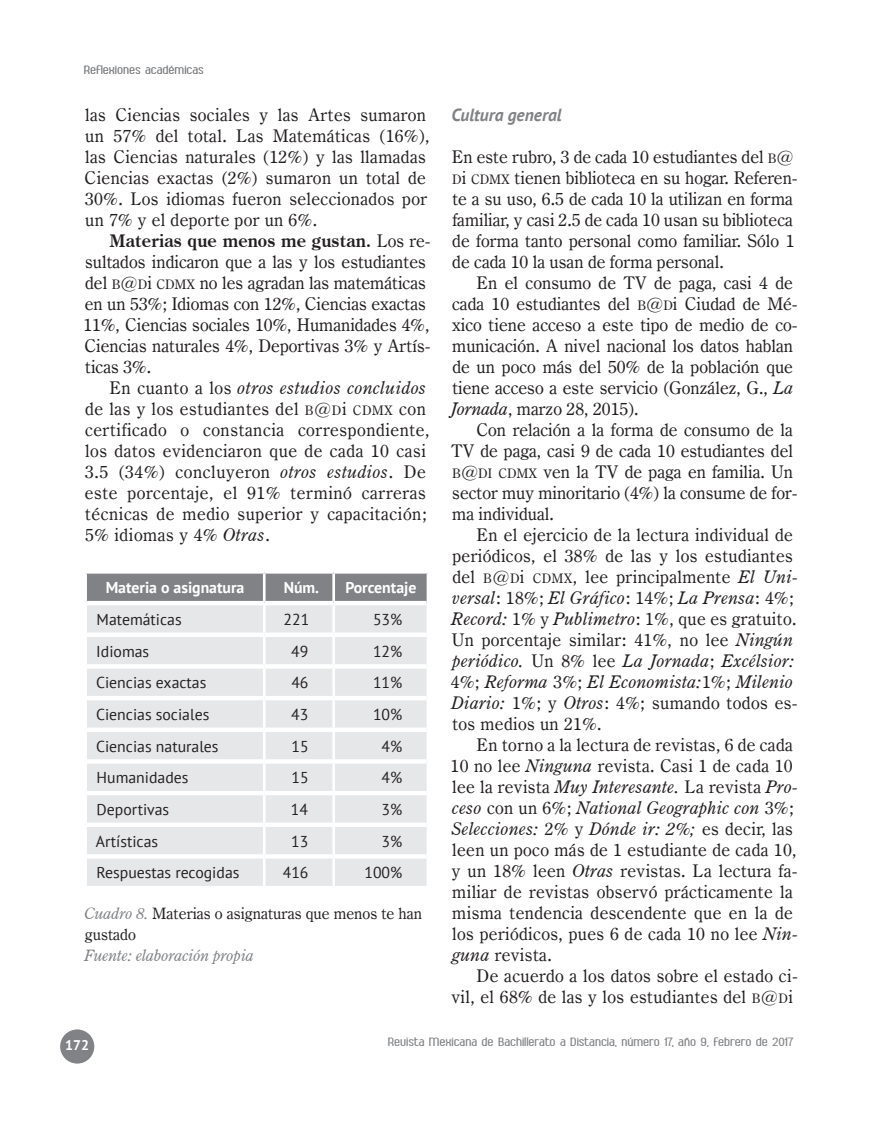
<style>
.page{position:relative;width:893px;height:1121px;background:#fff}
.page>*{position:absolute;margin:0;border:0;box-sizing:border-box;transform-origin:0 0}
.t1{font:17.5px/21px "Century Oldstyle BT";letter-spacing:.02em;color:#231f20}
.t2{font:17.5px/21px "Century Oldstyle BT";color:#231f20}
.t3{font:italic 700 17.5px "PT Sans";color:#808285}
.t4{font:15.75px "PT Sans";color:#231f20}
.t5{font:15.75px/21px "Century Oldstyle BT";color:#231f20}
.t6{font:700 15.75px "PT Sans";color:#fff}
.t7{font:italic 15.75px "Century Oldstyle BT";color:#808285}
.t8{font:700 14px "Ambrosia";color:#808285}
.t9{font:700 14px "Ambrosia";color:#76787b}
.t10{font:700 14px "PT Sans";color:#fff}
.s1{font-weight:700}
.s2{font-size:13.12px}
.s3{font-style:inherit}
.s4{font-style:italic}
.s5{font-style:italic;color:#808285}
</style>
<div class="page">
<div style="left:60px;top:1029px;width:34px;height:34px;background:#808285;border-radius:50%"></div>
<svg style="left:87px;top:573px;width:340px;height:28px;background:#838588"></svg>
<div style="left:87px;top:605px;width:340px;height:281px;background:#e6e7e9"></div>
<hr style="left:263px;top:573px;width:3px;height:28px;background:#fff">
<hr style="left:332px;top:573px;width:3px;height:28px;background:#fff">
<hr style="left:263px;top:605px;width:3px;height:27px;background:#fff">
<hr style="left:332px;top:605px;width:3px;height:27px;background:#fff">
<hr style="left:263px;top:637px;width:3px;height:27px;background:#fff">
<hr style="left:332px;top:637px;width:3px;height:27px;background:#fff">
<hr style="left:263px;top:668px;width:3px;height:28px;background:#fff">
<hr style="left:332px;top:668px;width:3px;height:28px;background:#fff">
<hr style="left:263px;top:700px;width:3px;height:27px;background:#fff">
<hr style="left:332px;top:700px;width:3px;height:27px;background:#fff">
<hr style="left:263px;top:732px;width:3px;height:27px;background:#fff">
<hr style="left:332px;top:732px;width:3px;height:27px;background:#fff">
<hr style="left:263px;top:763px;width:3px;height:28px;background:#fff">
<hr style="left:332px;top:763px;width:3px;height:28px;background:#fff">
<hr style="left:263px;top:795px;width:3px;height:27px;background:#fff">
<hr style="left:332px;top:795px;width:3px;height:27px;background:#fff">
<hr style="left:263px;top:827px;width:3px;height:27px;background:#fff">
<hr style="left:332px;top:827px;width:3px;height:27px;background:#fff">
<hr style="left:263px;top:858px;width:3px;height:28px;background:#fff">
<hr style="left:332px;top:858px;width:3px;height:28px;background:#fff">
<div style="left:87px;top:632px;width:177px;height:5px;background:#fff"></div>
<div style="left:264px;top:632px;width:70px;height:5px;background:#fff"></div>
<div style="left:334px;top:632px;width:93px;height:5px;background:#fff"></div>
<hr style="left:87px;top:664px;width:177px;height:4px;background:#fff">
<hr style="left:264px;top:664px;width:70px;height:4px;background:#fff">
<hr style="left:334px;top:664px;width:93px;height:4px;background:#fff">
<hr style="left:87px;top:696px;width:177px;height:4px;background:#fff">
<hr style="left:264px;top:696px;width:70px;height:4px;background:#fff">
<hr style="left:334px;top:696px;width:93px;height:4px;background:#fff">
<div style="left:87px;top:727px;width:177px;height:5px;background:#fff"></div>
<div style="left:264px;top:727px;width:70px;height:5px;background:#fff"></div>
<div style="left:334px;top:727px;width:93px;height:5px;background:#fff"></div>
<hr style="left:87px;top:759px;width:177px;height:4px;background:#fff">
<hr style="left:264px;top:759px;width:70px;height:4px;background:#fff">
<hr style="left:334px;top:759px;width:93px;height:4px;background:#fff">
<hr style="left:87px;top:791px;width:177px;height:4px;background:#fff">
<hr style="left:264px;top:791px;width:70px;height:4px;background:#fff">
<hr style="left:334px;top:791px;width:93px;height:4px;background:#fff">
<div style="left:87px;top:822px;width:177px;height:5px;background:#fff"></div>
<div style="left:264px;top:822px;width:70px;height:5px;background:#fff"></div>
<div style="left:334px;top:822px;width:93px;height:5px;background:#fff"></div>
<hr style="left:87px;top:854px;width:177px;height:4px;background:#fff">
<hr style="left:264px;top:854px;width:70px;height:4px;background:#fff">
<hr style="left:334px;top:854px;width:93px;height:4px;background:#fff">
<p class="t9" style="left:84px;top:63px;width:122px">Reflexiones académicas</p>
<p class="t1" style="left:85px;top:104px;width:346px">las Ciencias sociales y las Artes sumaron un 57% del total. Las Matemáticas (16%), las Ciencias naturales (12%) y las llamadas Ciencias exactas (2%) sumaron un total de 30%. Los idiomas fueron seleccionados por un 7% y el deporte por un 6%.</p>
<p class="t2" style="left:83px;top:230px;width:349px;text-indent:26px"><span class="s1">Materias que menos me gustan.</span> Los re&shy;sultados indicaron que a las y los estudiantes del <span class="s2">B</span><span class="s3">@</span><span class="s2">D</span>i <span class="s2">CDMX</span> no les agradan las matemáticas en un 53%; Idiomas con 12%, Ciencias exactas 11%, Ciencias sociales 10%, Humanidades 4%, Ciencias naturales 4%, Deportivas 3% y Artís&shy;ticas 3%.</p>
<p class="t1" style="left:85px;top:377px;width:346px;text-indent:25px">En cuanto a los <span class="s4">otros estudios concluidos </span>de las y los estudiantes del <span class="s2">B</span><span class="s3">@</span><span class="s2">D</span>i <span class="s2">CDMX</span> con certificado o constancia correspondiente, los datos evidenciaron que de cada 10 casi 3.5 (34%) concluyeron <span class="s4">otros estudios</span>. De este porcentaje, el 91% terminó carreras técnicas de medio superior y capacitación; 5% idiomas y 4% <span class="s4">Otras</span>.</p>
<p class="t6" style="left:106px;top:577px;width:140px">Materia o asignatura</p>
<p class="t6" style="left:284px;top:577px;width:37px">Núm.</p>
<p class="t6" style="left:345px;top:577px;width:73px">Porcentaje</p>
<p class="t4" style="left:97px;top:609px;width:87px">Matemáticas</p>
<p class="t4" style="left:283px;top:609px;width:27px">221</p>
<p class="t4" style="left:373px;top:609px;width:31px">53%</p>
<p class="t4" style="left:96px;top:641px;width:54px">Idiomas</p>
<p class="t4" style="left:291px;top:641px;width:19px">49</p>
<p class="t4" style="left:373px;top:641px;width:31px">12%</p>
<p class="t4" style="left:96px;top:672px;width:112px">Ciencias exactas</p>
<p class="t4" style="left:291px;top:672px;width:19px">46</p>
<p class="t4" style="left:373px;top:672px;width:31px">11%</p>
<p class="t4" style="left:96px;top:704px;width:115px">Ciencias sociales</p>
<p class="t4" style="left:291px;top:704px;width:19px">43</p>
<p class="t4" style="left:373px;top:704px;width:31px">10%</p>
<p class="t4" style="left:96px;top:736px;width:124px">Ciencias naturales</p>
<p class="t4" style="left:292px;top:736px;width:19px">15</p>
<p class="t4" style="left:382px;top:736px;width:22px">4%</p>
<p class="t4" style="left:97px;top:767px;width:93px">Humanidades</p>
<p class="t4" style="left:292px;top:767px;width:19px">15</p>
<p class="t4" style="left:382px;top:767px;width:22px">4%</p>
<p class="t4" style="left:97px;top:799px;width:74px">Deportivas</p>
<p class="t4" style="left:291px;top:799px;width:19px">14</p>
<p class="t4" style="left:382px;top:799px;width:22px">3%</p>
<p class="t4" style="left:96px;top:831px;width:64px">Artísticas</p>
<p class="t4" style="left:291px;top:831px;width:19px">13</p>
<p class="t4" style="left:382px;top:831px;width:22px">3%</p>
<p class="t4" style="left:97px;top:862px;width:144px">Respuestas recogidas</p>
<p class="t4" style="left:283px;top:862px;width:27px">416</p>
<p class="t4" style="left:364px;top:862px;width:39px">100%</p>
<p class="t5" style="left:85px;top:903px;width:339px"><span class="s5">Cuadro 8.</span> Materias o asignaturas que menos te han gustado</p>
<p class="t7" style="left:85px;top:946px;width:171px">Fuente: elaboración propia</p>
<p class="t3" style="left:452px;top:103px;width:112px">Cultura general</p>
<p class="t2" style="left:452px;top:146px;width:347px">En este rubro, 3 de cada 10 estudiantes del <span class="s2">B</span><span class="s3">@ </span><span class="s2">D</span>i <span class="s2">CDMX</span> tienen biblioteca en su hogar. Referen&shy;te a su uso, 6.5 de cada 10 la utilizan en forma familiar, y casi 2.5 de cada 10 usan su biblioteca de forma tanto personal como familiar. Sólo 1 de cada 10 la usan de forma personal.</p>
<p class="t2" style="left:451px;top:272px;width:348px;text-indent:25px">En el consumo de TV de paga, casi 4 de cada 10 estudiantes del <span class="s2">B</span><span class="s3">@</span><span class="s2">D</span>i Ciudad de Mé&shy;xico tiene acceso a este tipo de medio de co&shy;municación. A nivel nacional los datos hablan de un poco más del 50% de la población que tiene acceso a este servicio (González, G., <span class="s4">La Jornada</span>, marzo 28, 2015).</p>
<p class="t2" style="left:451px;top:419px;width:348px;text-indent:25px">Con relación a la forma de consumo de la TV de paga, casi 9 de cada 10 estudiantes del <span class="s2">B</span><span class="s3">@</span><span class="s2">DI CDMX</span> ven la TV de paga en familia. Un sector muy minoritario (4%) la consume de for&shy;ma individual.</p>
<p class="t1" style="left:451px;top:524px;width:349px;text-indent:26px">En el ejercicio de la lectura individual de periódicos, el 38% de las y los estudiantes del <span class="s2">B</span><span class="s3">@</span><span class="s2">D</span>i <span class="s2">CDMX</span>, lee principalmente <span class="s4">El Uni&shy;versal</span>: 18%; <span class="s4">El Gráfico</span>: 14%; <span class="s4">La Prensa</span>: 4%; <span class="s4">Record:</span> 1% y <span class="s4">Publimetro</span>: 1%, que es gratuito.<br>Un porcentaje similar: 41%, no lee <span class="s4">Ningún periódico.</span> Un 8% lee <span class="s4">La Jornada</span>; <span class="s4">Excélsior:<br></span>4%; <span class="s4">Reforma</span> 3%; <span class="s4">El Economista:</span>1%; <span class="s4">Milenio Diario:</span> 1%; y <span class="s4">Otros</span>: 4%; sumando todos es&shy;tos medios un 21%.</p>
<p class="t1" style="left:450px;top:734px;width:349px;text-indent:26px">En torno a la lectura de revistas, 6 de cada 10 no lee <span class="s4">Ninguna</span> revista. Casi 1 de cada 10 lee la revista <span class="s4">Muy Interesante.</span> La revista <span class="s4">Pro&shy;ceso</span> con un 6%; <span class="s4">National Geographic con</span> 3%; <span class="s4">Selecciones:</span> 2% y <span class="s4">Dónde ir: 2%;</span> es decir, las leen un poco más de 1 estudiante de cada 10, y un 18% leen <span class="s4">Otras</span> revistas. La lectura fa&shy;miliar de revistas observó prácticamente la misma tendencia descendente que en la de los periódicos, pues 6 de cada 10 no lee <span class="s4">Nin&shy;guna</span> revista.</p>
<p class="t1" style="left:452px;top:965px;width:348px;text-align:right">De acuerdo a los datos sobre el estado ci&shy;vil, el 68% de las y los estudiantes del <span class="s2">B</span><span class="s3">@</span><span class="s2">D</span>i</p>
<p class="t10" style="left:65px;top:1036px;width:25px">172</p>
<p class="t8" style="left:388px;top:1035px;width:407px">Revista Mexicana de Bachillerato a Distancia, número 17, año 9, febrero de 2017</p>
</div>
